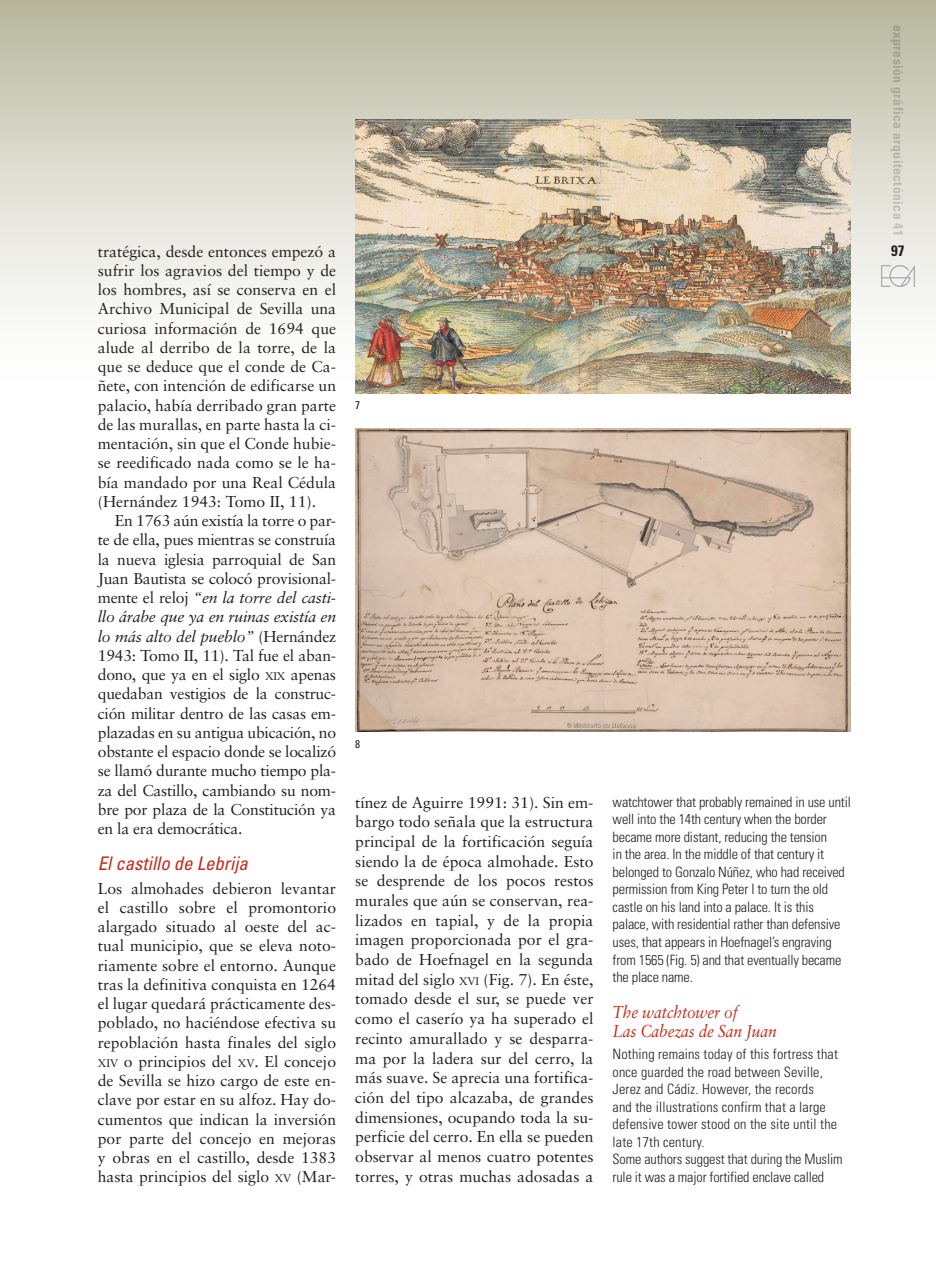
<style>
.page{position:relative;width:936px;height:1276px;background:#fff}
.page>*{position:absolute;margin:0;border:0;box-sizing:border-box;transform-origin:0 0}
.SUBTITULO_CAST{font:italic condensed 18.75px "Univers";color:#c02d19}
.SUBTITULO_INGLES{font:italic 17.25px/19px "Sabon";letter-spacing:-.01em;color:#c02d19;scale:.9 1}
.TFM_-_PARRAFO_NORMAL{font:15.75px/19.2px "Sabon";color:#231f20;text-align:justify}
.t1{font:700 condensed 15px "Univers";color:#231f20}
.Body_Text{font:300 condensed 14.25px/17.5px "Univers";letter-spacing:-.01em;color:#231f20}
.Body_Text-2{font:300 condensed 14.25px/17.5px "Univers";letter-spacing:.01em;color:#231f20}
.t2{font:700 condensed 13.5px "Univers";letter-spacing:.035em;color:#a8a9ad}
.PIES_DE_FOTO_INGLES{font:condensed 11.25px "Univers";color:#231f20}
.s1{font-style:italic}
.s2{font-size:10.95px}
</style>
<div class="page">
<div style="left:0;top:0;width:935px;height:383px;background:linear-gradient(to bottom,#bab9a1,#fff)"></div>
<img style="left:355px;top:119px;width:495px;height:274px">
<img style="left:355px;top:428px;width:495px;height:304px">
<img style="left:880px;top:265px;width:34px;height:21px">
<p class="TFM_-_PARRAFO_NORMAL" style="left:98px;top:241px;width:240px">tratégica, desde entonces empezó a sufrir los agravios del tiempo y de los hombres, así se conserva en el Archivo Municipal de Sevilla una curiosa información de 1694 que alude al derribo de la torre, de la que se deduce que el conde de Ca&shy;ñete, con intención de edificarse un palacio, había derribado gran parte de las murallas, en parte hasta la ci&shy;mentación, sin que el Conde hubie&shy;se reedificado nada como se le ha&shy;bía mandado por una Real Cédula (Hernández 1943: Tomo II, 11).</p>
<p class="TFM_-_PARRAFO_NORMAL" style="left:98px;top:511px;width:240px;text-indent:17px">En 1763 aún existía la torre o par&shy;te de ella, pues mientras se construía la nueva iglesia parroquial de San Juan Bautista se colocó provisional&shy;mente el reloj <span class="s1">“en la torre del casti&shy;llo árabe que ya en ruinas existía en lo más alto del pueblo”</span> (Hernández 1943: Tomo II, 11). Tal fue el aban&shy;dono, que ya en el siglo <span class="s2">XIX</span> apenas quedaban vestigios de la construc&shy;ción militar dentro de las casas em&shy;plazadas en su antigua ubicación, no obstante el espacio donde se localizó se llamó durante mucho tiempo pla&shy;za del Castillo, cambiando su nom&shy;bre por plaza de la Constitución ya en la era democrática.</p>
<p class="SUBTITULO_CAST" style="left:98px;top:851px;width:151px">El castillo de Lebrija</p>
<p class="TFM_-_PARRAFO_NORMAL" style="left:98px;top:878px;width:240px">Los almohades debieron levantar el castillo sobre el promontorio alargado situado al oeste del ac&shy;tual municipio, que se eleva noto&shy;riamente sobre el entorno. Aunque tras la definitiva conquista en 1264 el lugar quedará prácticamente des&shy;poblado, no haciéndose efectiva su repoblación hasta finales del siglo <span class="s2">XIV</span> o principios del <span class="s2">XV</span>. El concejo de Sevilla se hizo cargo de este en&shy;clave por estar en su alfoz. Hay do&shy;cumentos que indican la inversión por parte del concejo en mejoras y obras en el castillo, desde 1383 hasta principios del siglo <span class="s2">XV</span> (Mar-</p>
<p class="PIES_DE_FOTO_INGLES" style="left:355px;top:398px;width:6px">7</p>
<p class="PIES_DE_FOTO_INGLES" style="left:355px;top:736px;width:6px">8</p>
<p class="TFM_-_PARRAFO_NORMAL" style="left:355px;top:792px;width:240px;line-height:19.6px">tínez de Aguirre 1991: 31). Sin em&shy;bargo todo señala que la estructura principal de la fortificación seguía siendo la de época almohade. Esto se desprende de los pocos restos murales que aún se conservan, rea&shy;lizados en tapial, y de la propia imagen proporcionada por el gra&shy;bado de Hoefnagel en la segunda mitad del siglo <span class="s2">XVI</span> (Fig. 7). En éste, tomado desde el sur, se puede ver como el caserío ya ha superado el recinto amurallado y se desparra&shy;ma por la ladera sur del cerro, la más suave. Se aprecia una fortifica&shy;ción del tipo alcazaba, de grandes dimensiones, ocupando toda la su&shy;perficie del cerro. En ella se pueden observar al menos cuatro potentes torres, y otras muchas adosadas a</p>
<p class="Body_Text" style="left:612px;top:793px;width:240px">watchtower that probably remained in use until well into the 14th century when the border became more distant, reducing the tension<br>in the area. In the middle of that century it belonged to Gonzalo Núñez, who had received permission from King Peter I to turn the old castle on his land into a palace. It is this palace, with residential rather than defensive uses, that appears in Hoefnagel’s engraving from 1565 (Fig. 5) and that eventually became the place name.</p>
<p class="SUBTITULO_INGLES" style="left:612px;top:1002px;width:184px">The watchtower of<br>Las Cabezas de San Juan</p>
<p class="Body_Text-2" style="left:612px;top:1045px;width:227px">Nothing remains today of this fortress that once guarded the road between Seville, Jerez and Cádiz. However, the records<br>and the illustrations confirm that a large defensive tower stood on the site until the late 17th century.</p>
<p class="Body_Text" style="left:612px;top:1150px;width:231px">Some authors suggest that during the Muslim rule it was a major fortified enclave called</p>
<p class="t2" style="left:906px;top:25px;width:213px;rotate:90deg">expresión gráfica arquitectónica 41</p>
<p class="t1" style="left:891px;top:242px;width:15px">97</p>
</div>
